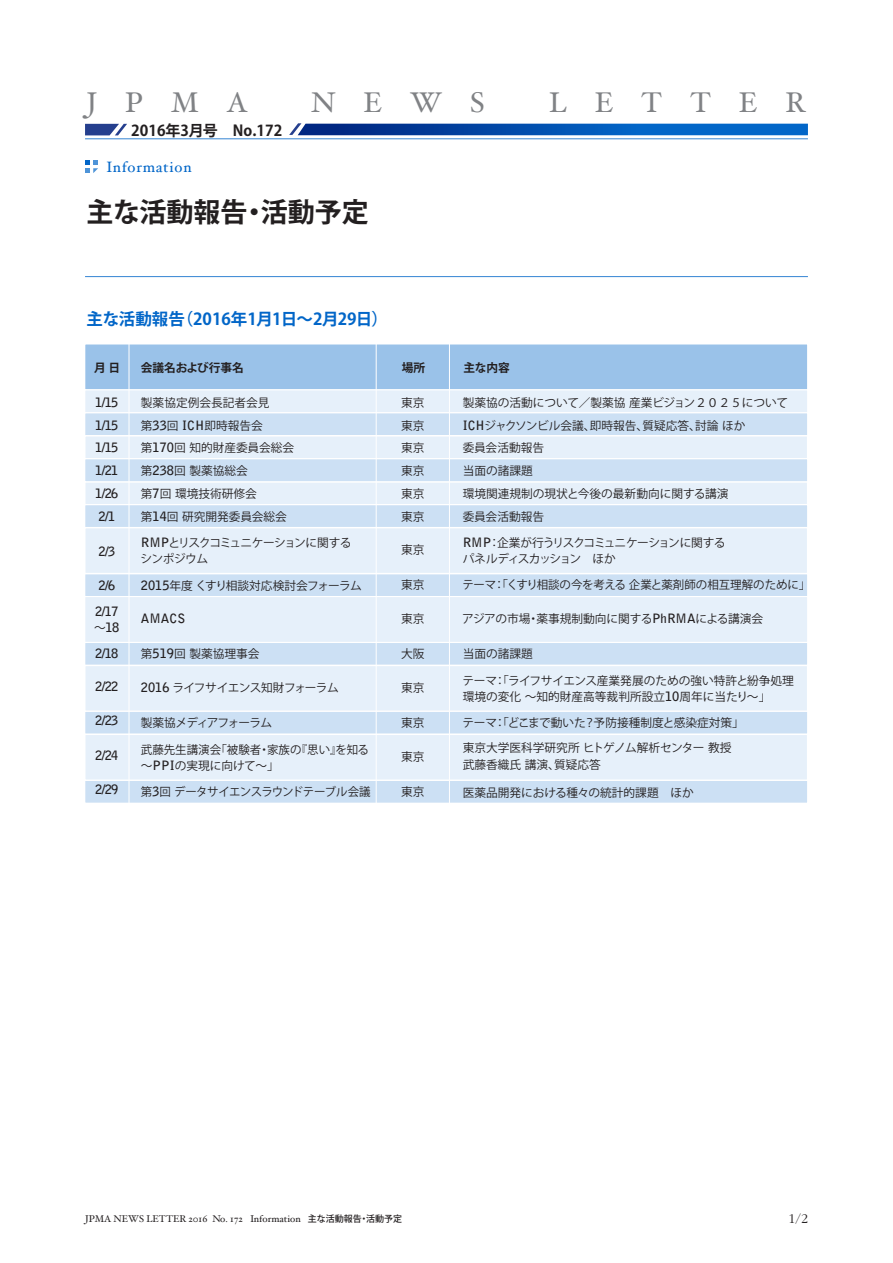
<style>
.page{position:relative;width:893px;height:1263px;background:#fff}
.page>*{position:absolute;margin:0;border:0;box-sizing:border-box;transform-origin:0 0}
.t1{font:28.5px "Hoefler Text";letter-spacing:.985em;color:#808285}
.t2{font:700 27px "Koz Go Pr 6 N";color:#231f20}
.t3{font:700 16.5px "Koz Go Pr 6 N";color:#0266c8}
.t4{font:700 15px "Koz Go Pr 6 N";color:#231f20}
.t5{font:15px "Hoefler Text";letter-spacing:.05em;color:#0266c8}
.t6{font:300 13.8px "Garamond";color:#231f20}
.t7{font:700 12.9px/23px "Bell Gothic Std";letter-spacing:-.045em;color:#231f20}
.t8{font:11.7px/23px "Koz Go Pr 6 N";color:#231f20}
.t9{font:11.7px/16.5px "Koz Go Pr 6 N";letter-spacing:-.08em;color:#231f20}
.t10{font:11.7px "Koz Go Pr 6 N";letter-spacing:-.06em;color:#231f20}
.t11{font:11.7px/16.5px "Koz Go Pr 6 N";letter-spacing:-.07em;color:#231f20}
.t12{font:11.7px "Koz Go Pr 6 N";letter-spacing:-.025em;color:#231f20}
.t13{font:11.7px "Koz Go Pr 6 N";letter-spacing:-.055em;color:#231f20}
.t14{font:700 11.7px "Koz Go Pr 6 N";color:#231f20}
.t15{font:9.75px "Hoefler Text";color:#231f20}
.s1{font-family:"Koz Go Pr 6 N";font-weight:400;font-size:11.7px}
.s2{font-family:"Bell Gothic Std";font-weight:700;font-size:12.9px}
.s3{font-family:"Koz Go Pro";font-weight:500;font-size:9px}
</style>
<div class="page">
<div style="left:85px;top:482px;width:723px;height:23px;background:#e6f0fa"></div>
<div style="left:84px;top:481px;width:724px;height:24px;border:1px solid #fff"></div>
<div style="left:85px;top:505px;width:723px;height:23px;background:#cce0f4"></div>
<div style="left:84px;top:504px;width:724px;height:24px;border:1px solid #fff"></div>
<div style="left:85px;top:344px;width:723px;height:46px;background:#9ac2e9"></div>
<div style="left:84px;top:343px;width:724px;height:47px;border:1px solid #fff"></div>
<div style="left:85px;top:390px;width:723px;height:23px;background:#e6f0fa"></div>
<div style="left:84px;top:389px;width:724px;height:24px;border:1px solid #fff"></div>
<div style="left:85px;top:413px;width:723px;height:23px;background:#cce0f4"></div>
<div style="left:84px;top:412px;width:724px;height:24px;border:1px solid #fff"></div>
<div style="left:85px;top:574px;width:723px;height:22px;background:#cce0f4"></div>
<div style="left:84px;top:573px;width:724px;height:24px;border:1px solid #fff"></div>
<div style="left:85px;top:528px;width:723px;height:46px;background:#e6f0fa"></div>
<div style="left:84px;top:527px;width:724px;height:47px;border:1px solid #fff"></div>
<div style="left:85px;top:596px;width:723px;height:46px;background:#e6f0fa"></div>
<div style="left:84px;top:596px;width:724px;height:47px;border:1px solid #fff"></div>
<div style="left:85px;top:642px;width:723px;height:23px;background:#cce0f4"></div>
<div style="left:84px;top:642px;width:724px;height:24px;border:1px solid #fff"></div>
<div style="left:85px;top:665px;width:723px;height:46px;background:#e6f0fa"></div>
<div style="left:84px;top:665px;width:724px;height:47px;border:1px solid #fff"></div>
<div style="left:85px;top:711px;width:723px;height:23px;background:#cce0f4"></div>
<div style="left:84px;top:711px;width:724px;height:24px;border:1px solid #fff"></div>
<div style="left:85px;top:780px;width:723px;height:23px;background:#cce0f4"></div>
<div style="left:84px;top:780px;width:724px;height:24px;border:1px solid #fff"></div>
<div style="left:85px;top:734px;width:723px;height:46px;background:#e6f0fa"></div>
<div style="left:84px;top:734px;width:724px;height:47px;border:1px solid #fff"></div>
<div style="left:85px;top:436px;width:723px;height:23px;background:#e6f0fa"></div>
<div style="left:84px;top:435px;width:724px;height:24px;border:1px solid #fff"></div>
<div style="left:85px;top:459px;width:723px;height:23px;background:#cce0f4"></div>
<div style="left:84px;top:458px;width:724px;height:24px;border:1px solid #fff"></div>
<hr style="left:129px;top:344px;width:1px;height:465px;background:#fff">
<hr style="left:376px;top:344px;width:1px;height:465px;background:#fff">
<hr style="left:449px;top:344px;width:1px;height:462px;background:#fff">
<hr style="left:85px;top:276px;width:723px;height:1px;background:#3585d3">
<svg style="left:85px;top:160px;width:13px;height:13px"></svg>
<svg style="left:85px;top:124px;width:42px;height:11px"></svg>
<svg style="left:289px;top:123px;width:519px;height:12px;background:#135bb3"></svg>
<hr style="left:85px;top:139px;width:723px;height:1px;background:#3585d3">
<h1 class="t1" style="left:87px;top:85px;width:163px">JPMA</h1>
<h1 class="t1" style="left:311px;top:85px;width:175px">NEWS</h1>
<h1 class="t1" style="left:549px;top:85px;width:259px">LETTER</h1>
<p class="t4" style="left:131px;top:122px;width:153px">2016年3月号　No.172</p>
<p class="t5" style="left:106px;top:158px;width:87px">Information</p>
<h2 class="t2" style="left:87px;top:196px;width:284px">主な活動報告・活動予定</h2>
<h3 class="t3" style="left:87px;top:310px;width:303px">主な活動報告（2016年1月1日～2月29日）</h3>
<p class="t14" style="left:94px;top:361px;width:27px">月日</p>
<p class="t14" style="left:141px;top:361px;width:104px">会議名および行事名</p>
<p class="t14" style="left:402px;top:361px;width:25px">場所</p>
<p class="t14" style="left:463px;top:361px;width:48px">主な内容</p>
<p class="t7" style="left:95px;top:390px;width:25px;text-align:justify">1/15<br>1/15<br>1/15<br>1/21<br>1/26<br>2/1</p>
<p class="t7" style="left:98px;top:540px;width:18px">2/3</p>
<p class="t7" style="left:95px;top:573px;width:25px;line-height:25.5px">2/6<br>2/17</p>
<p class="t7" style="left:94px;top:615px;width:26px;line-height:25.5px"><span class="s1">～</span>18<br>2/18</p>
<p class="t7" style="left:95px;top:675px;width:25px">2/22</p>
<p class="t7" style="left:95px;top:709px;width:25px">2/23</p>
<p class="t7" style="left:95px;top:744px;width:25px">2/24</p>
<p class="t7" style="left:95px;top:778px;width:25px">2/29</p>
<p class="t8" style="left:463px;top:391px;width:327px">製薬協の活動について／製薬協産業ビジョン２０２５について<br><span class="s2">ICH</span>ジャクソンビル会議、即時報告、質疑応答、討論ほか<br>委員会活動報告<br>当面の諸課題<br>環境関連規制の現状と今後の最新動向に関する講演<br>委員会活動報告</p>
<p class="t9" style="left:463px;top:534px;width:264px"><span class="s2">RMP</span>：企業が行うリスクコミュニケーションに関するパネルディスカッション ほか</p>
<p class="t8" style="left:462px;top:573px;width:349px">テーマ：「くすり相談の今を考える企業と薬剤師の相互理解のために」</p>
<p class="t8" style="left:462px;top:608px;width:303px">アジアの市場・薬事規制動向に関する<span class="s2">PhRMA</span>による講演会</p>
<p class="t8" style="left:463px;top:642px;width:72px">当面の諸課題</p>
<p class="t8" style="left:462px;top:672px;width:333px;line-height:16.5px">テーマ：「ライフサイエンス産業発展のための強い特許と紛争処理環境の変化～知的財産高等裁判所設立<span class="s2">10</span>周年に当たり～」</p>
<p class="t8" style="left:462px;top:710px;width:283px;line-height:25.5px">テーマ：「どこまで動いた？予防接種制度と感染症対策」東京大学医科学研究所ヒトゲノム解析センター教授</p>
<p class="t8" style="left:463px;top:753px;width:140px">武藤香織氏講演、質疑応答</p>
<p class="t8" style="left:463px;top:782px;width:233px">医薬品開発における種々の統計的課題 ほか</p>
<p class="t8" style="left:141px;top:391px;width:155px">製薬協定例会長記者会見第<span class="s2">33</span>回 <span class="s2">ICH</span>即時報告会第<span class="s2">170</span>回知的財産委員会総会第<span class="s2">238</span>回製薬協総会<br>第<span class="s2">7</span>回環境技術研修会<br>第<span class="s2">14</span>回研究開発委員会総会</p>
<p class="t11" style="left:141px;top:534px;width:212px"><span class="s2">RMP</span>とリスクコミュニケーションに関するシンポジウム</p>
<p class="t12" style="left:141px;top:579px;width:222px"><span class="s2">2015</span>年度くすり相談対応検討会フォーラム</p>
<p class="t7" style="left:141px;top:607px;width:46px">AMACS</p>
<p class="t8" style="left:141px;top:642px;width:120px">第<span class="s2">519</span>回製薬協理事会</p>
<p class="t10" style="left:141px;top:681px;width:199px"><span class="s2">2016</span> ライフサイエンス知財フォーラム</p>
<p class="t10" style="left:141px;top:716px;width:133px">製薬協メディアフォーラム</p>
<p class="t8" style="left:141px;top:741px;width:230px;line-height:16.5px">武藤先生講演会「被験者・家族の『思い』を知る～<span class="s2">PPI</span>の実現に向けて～」</p>
<p class="t13" style="left:141px;top:785px;width:231px">第<span class="s2">3</span>回データサイエンスラウンドテーブル会議</p>
<p class="t8" style="left:401px;top:391px;width:25px;text-align:justify">東京東京東京東京東京東京</p>
<p class="t8" style="left:401px;top:539px;width:25px">東京</p>
<p class="t8" style="left:401px;top:573px;width:25px">東京</p>
<p class="t8" style="left:401px;top:608px;width:25px">東京</p>
<p class="t8" style="left:401px;top:642px;width:25px">大阪</p>
<p class="t8" style="left:401px;top:677px;width:25px">東京</p>
<p class="t8" style="left:401px;top:711px;width:25px">東京</p>
<p class="t8" style="left:401px;top:746px;width:25px">東京</p>
<p class="t8" style="left:401px;top:780px;width:25px">東京</p>
<p class="t15" style="left:85px;top:1213px;width:319px">JPMA NEWS LETTER 2016 No. 172 Information <span class="s3">主な活動報告・活動予定</span></p>
<p class="t6" style="left:789px;top:1211px;width:21px">1/2</p>
</div>
